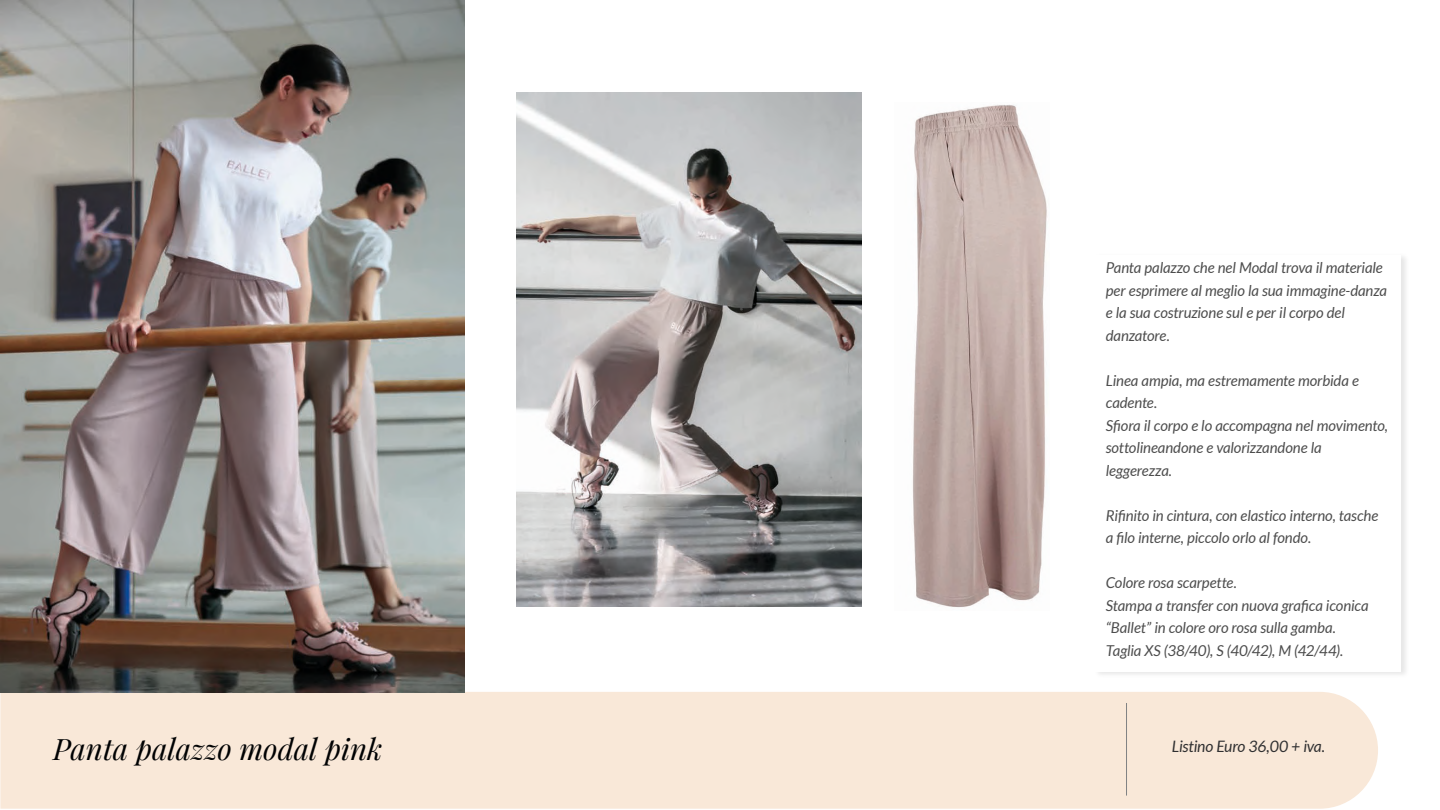
<style>
.page{position:relative;width:1440px;height:810px;background:#fff}
.page>*{position:absolute;margin:0;border:0;box-sizing:border-box;transform-origin:0 0}
.t1{font:italic 29.55px "Playfair Display";color:#010203}
.t2{font:italic 15.75px "Lato";letter-spacing:-.015em;color:#303031}
.t3{font:italic 15px/22.5px "Lato";letter-spacing:-.005em;color:#4d4d4d}
</style>
<div class="page">
<div style="left:0;top:692px;width:1378px;height:117px;background:#f9e8d8"></div>
<hr style="left:1126px;top:703px;width:1px;height:93px;background:#818283">
<img style="left:1px;top:0;width:464px;height:692px">
<img style="left:517px;top:92px;width:345px;height:515px">
<img style="left:912px;top:104px;width:135px;height:504px">
<p class="t3" style="left:1106px;top:257px;width:283px">Panta palazzo che nel Modal trova il materiale per esprimere al meglio la sua immagine-danza e la sua costruzione sul e per il corpo del danzatore.</p>
<p class="t3" style="left:1106px;top:369px;width:284px">Linea ampia, ma estremamente morbida e cadente.<br>Sfiora il corpo e lo accompagna nel movimento, sottolineandone e valorizzandone la leggerezza.</p>
<p class="t3" style="left:1106px;top:504px;width:274px">Rifinito in cintura, con elastico interno, tasche a filo interne, piccolo orlo al fondo.</p>
<p class="t3" style="left:1106px;top:572px;width:264px">Colore rosa scarpette.<br>Stampa a transfer con nuova grafica iconica “Ballet” in colore oro rosa sulla gamba.<br>Taglia XS (38/40), S (40/42), M (42/44).</p>
<h1 class="t1" style="left:53px;top:726px;width:331px">Panta palazzo modal pink</h1>
<p class="t2" style="left:1172px;top:738px;width:155px">Listino Euro 36,00 + iva.</p>
</div>
